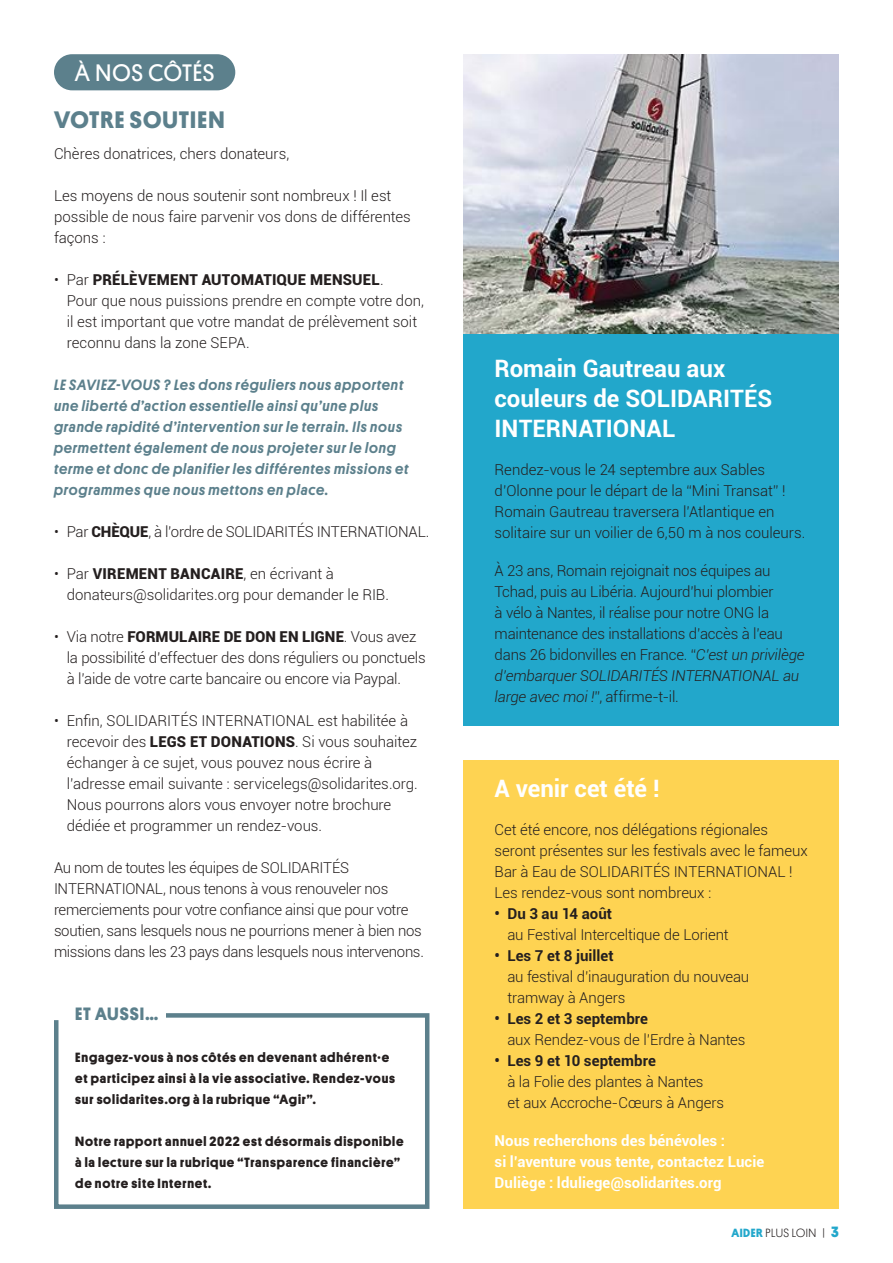
<style>
.page{position:relative;width:893px;height:1263px;background:#fff}
.page>*{position:absolute;margin:0;border:0;box-sizing:border-box;transform-origin:0 0}
.t1{font:700 24px/30px "Roboto";color:#fff}
.t2{font:700 24px "Platform";letter-spacing:.04em;color:#5c808c}
.t3{font:24px "Platform";letter-spacing:.03em;color:#fff}
.t4{font:700 18px "Platform";letter-spacing:.05em;color:#5c808c}
.t5{font:300 15px/21px "Roboto";letter-spacing:-.005em;color:#241f1f}
.t6{font:italic 500 15px/21px "Platform";letter-spacing:.05em;color:#5c808c}
.t7{font:700 15px/21px "Roboto";letter-spacing:.005em;color:#fff}
.t8{font:700 15px "Roboto";color:#241f1f}
.t9{font:700 13.5px/21px "Platform";letter-spacing:.06em;color:#241f1f}
.t10{font:300 12px "Platform";letter-spacing:.035em;color:#241f1f}
.s1{font-weight:900}
.s2{font-style:italic}
.s3{font-weight:700;color:#22a7cb}
.s4{font-weight:700;font-size:15px;color:#22a7cb}
</style>
<div class="page">
<div style="left:54px;top:1013px;width:375px;height:196px;border:4px solid #5c808c"></div>
<div style="left:54px;top:54px;width:181px;height:36px;background:#5c808c;border-radius:18px"></div>
<div style="left:50px;top:1008px;width:116px;height:12px;background:#fff"></div>
<div style="left:463px;top:334px;width:376px;height:392px;background:#22a7cb"></div>
<img style="left:463px;top:54px;width:376px;height:280px">
<div style="left:463px;top:760px;width:376px;height:449px;background:#fed352"></div>
<h1 class="t3" style="left:75px;top:56px;width:141px">À NOS CÔTÉS</h1>
<h1 class="t2" style="left:54px;top:102px;width:172px">VOTRE SOUTIEN</h1>
<p class="t5" style="left:54px;top:143px;width:237px">Chères donatrices, chers donateurs,</p>
<p class="t5" style="left:54px;top:185px;width:358px">Les moyens de nous soutenir sont nombreux ! Il est possible de nous faire parvenir vos dons de différentes façons :</p>
<p class="t5" style="left:67px;top:269px;width:359px;text-indent:-13px">• Par <span class="s1">PRÉLÈVEMENT AUTOMATIQUE MENSUEL</span>.<br>Pour que nous puissions prendre en compte votre don, il est important que votre mandat de prélèvement soit reconnu dans la zone SEPA.</p>
<p class="t6" style="left:54px;top:373px;width:356px">LE SAVIEZ-VOUS ? Les dons réguliers nous apportent une liberté d’action essentielle ainsi qu’une plus grande rapidité d’intervention sur le terrain. Ils nous permettent également de nous projeter sur le long terme et donc de planifier les différentes missions et programmes que nous mettons en place.</p>
<p class="t5" style="left:54px;top:521px;width:377px">• Par <span class="s1">CHÈQUE</span>, à l’ordre de SOLIDARITÉS INTERNATIONAL.</p>
<p class="t5" style="left:67px;top:563px;width:324px;text-indent:-13px">• Par <span class="s1">VIREMENT BANCAIRE</span>, en écrivant à donateurs@solidarites.org pour demander le RIB.</p>
<p class="t5" style="left:67px;top:626px;width:360px;text-indent:-13px">• Via notre <span class="s1">FORMULAIRE DE DON EN LIGNE</span>. Vous avez la possibilité d’effectuer des dons réguliers ou ponctuels à l’aide de votre carte bancaire ou encore via Paypal.</p>
<p class="t5" style="left:67px;top:710px;width:353px;text-indent:-13px">• Enfin, SOLIDARITÉS INTERNATIONAL est habilitée à recevoir des <span class="s1">LEGS ET DONATIONS</span>. Si vous souhaitez échanger à ce sujet, vous pouvez nous écrire à l’adresse email suivante : servicelegs@solidarites.org.<br>Nous pourrons alors vous envoyer notre brochure dédiée et programmer un rendez-vous.</p>
<p class="t5" style="left:54px;top:857px;width:371px">Au nom de toutes les équipes de SOLIDARITÉS INTERNATIONAL, nous tenons à vous renouveler nos remerciements pour votre confiance ainsi que pour votre soutien, sans lesquels nous ne pourrions mener à bien nos missions dans les 23 pays dans lesquels nous intervenons.</p>
<p class="t4" style="left:75px;top:1001px;width:84px">ET AUSSI…</p>
<p class="t9" style="left:75px;top:1046px;width:321px">Engagez-vous à nos côtés en devenant adhérent·e et participez ainsi à la vie associative. Rendez-vous sur solidarites.org à la rubrique “Agir”.</p>
<p class="t9" style="left:75px;top:1130px;width:330px">Notre rapport annuel 2022 est désormais disponible à la lecture sur la rubrique “Transparence financière” de notre site Internet.</p>
<h1 class="t1" style="left:495px;top:352px;width:279px">Romain Gautreau aux couleurs de SOLIDARITÉS<br>INTERNATIONAL</h1>
<p class="t5" style="left:495px;top:458px;width:312px">Rendez-vous le 24 septembre aux Sables d’Olonne pour le départ de la “Mini Transat” !<br>Romain Gautreau traversera l’Atlantique en solitaire sur un voilier de 6,50 m à nos couleurs.</p>
<p class="t5" style="left:495px;top:559px;width:312px">À 23 ans, Romain rejoignait nos équipes au Tchad, puis au Libéria. Aujourd’hui plombier<br>à vélo à Nantes, il réalise pour notre ONG la maintenance des installations d’accès à l’eau dans 26 bidonvilles en France. “<span class="s2">C’est un privilège d’embarquer SOLIDARITÉS INTERNATIONAL au large avec moi !</span>”, affirme-t-il.</p>
<h1 class="t1" style="left:495px;top:773px;width:167px">A venir cet été !</h1>
<p class="t5" style="left:495px;top:819px;width:315px">Cet été encore, nos délégations régionales seront présentes sur les festivals avec le fameux Bar à Eau de SOLIDARITÉS INTERNATIONAL !<br>Les rendez-vous sont nombreux :</p>
<p class="t8" style="left:495px;top:903px;width:119px">• Du 3 au 14 août</p>
<p class="t5" style="left:507px;top:924px;width:223px">au Festival Interceltique de Lorient</p>
<p class="t8" style="left:495px;top:945px;width:121px">• Les 7 et 8 juillet</p>
<p class="t5" style="left:507px;top:966px;width:243px">au festival d’inauguration du nouveau tramway à Angers</p>
<p class="t8" style="left:495px;top:1008px;width:155px">• Les 2 et 3 septembre</p>
<p class="t5" style="left:507px;top:1029px;width:240px">aux Rendez-vous de l’Erdre à Nantes</p>
<p class="t8" style="left:495px;top:1050px;width:163px">• Les 9 et 10 septembre</p>
<p class="t5" style="left:507px;top:1071px;width:218px">à la Folie des plantes à Nantes<br>et aux Accroche-Cœurs à Angers</p>
<p class="t7" style="left:495px;top:1130px;width:271px">Nous recherchons des bénévoles :<br>si l’aventure vous tente, contactez Lucie<br>Duliège : lduliege@solidarites.org</p>
<p class="t10" style="left:731px;top:1224px;width:109px"><span class="s3">AIDER</span> PLUS LOIN | <span class="s4">3</span></p>
</div>
